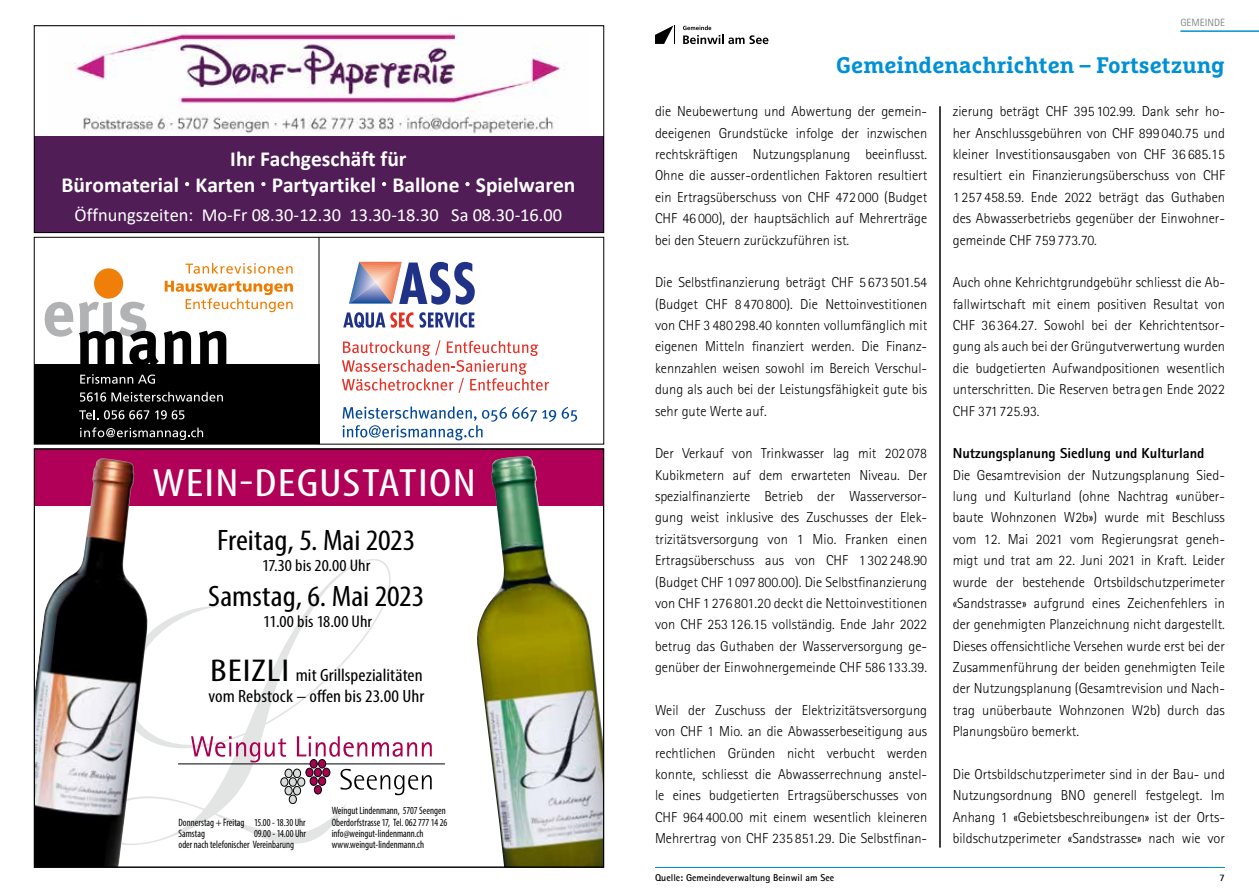
<style>
.page{position:relative;width:1259px;height:893px;background:#fff}
.page>*{position:absolute;margin:0;border:0;box-sizing:border-box;transform-origin:0 0}
.t1{font:condensed 39.6px "Myriad Pro";letter-spacing:.025em;color:#fff;scale:1.25 1}
.t2{font:condensed 29.7px "Myriad Pro";color:#000;scale:1.1 1}
.t3{font:700 22.5px "Marselis Slab Pro";color:#0090d6}
.t4{font:700 21.45px/26.1px "Calibri";color:#fff;text-align:center}
.t5{font:18.45px "Calibri";color:#fff}
.t6{font:condensed 17.85px/20.9px "Myriad Pro";letter-spacing:.005em;color:#000;scale:1.1 1}
.t7{font:condensed 16.8px "Myriad Pro";color:#000;scale:1.1 1}
.t8{font:300 14.4px/21.3px "Rotis Sans Serif Std";color:#000;text-align:justify}
.t9{font:800 14.4px "Rotis Sans Serif Std";color:#000}
.t10{font:condensed 10.65px "Myriad Pro";color:#000;scale:.93 1}
.t11{font:10.5px "Rotis Sans Serif Std";color:#868786}
.t12{font:700 9.9px "Rotis Sans Serif Std";color:#000}
.s1{font-size:31.65px}
</style>
<div class="page">
<hr style="left:1180px;top:30px;width:79px;height:2px;background:#0090d6">
<hr style="left:655px;top:867px;width:570px;height:1px;background:#0090d6">
<svg style="left:683px;top:26px;width:85px;height:18px"></svg>
<svg style="left:655px;top:26px;width:20px;height:18px"></svg>
<svg style="left:149px;top:559px;width:244px;height:285px"></svg>
<div style="left:34px;top:449px;width:570px;height:56px;background:#b10057"></div>
<img style="left:36px;top:458px;width:113px;height:407px">
<hr style="left:178px;top:763px;width:267px;height:1px;background:#000">
<svg style="left:340px;top:769px;width:92px;height:26px"></svg>
<svg style="left:191px;top:736px;width:95px;height:26px"></svg>
<svg style="left:297px;top:736px;width:135px;height:21px"></svg>
<div style="left:281px;top:778px;width:7px;height:8px;background:#d9dada;border-radius:50%"></div>
<div style="left:280px;top:777px;width:8px;height:10px;border:1px solid #000;border-radius:50%"></div>
<div style="left:298px;top:778px;width:7px;height:8px;background:#d9dada;border-radius:50%"></div>
<div style="left:297px;top:777px;width:8px;height:10px;border:1px solid #000;border-radius:50%"></div>
<div style="left:289px;top:778px;width:7px;height:8px;background:#d9dada;border-radius:50%"></div>
<div style="left:289px;top:777px;width:8px;height:10px;border:1px solid #000;border-radius:50%"></div>
<div style="left:285px;top:769px;width:7px;height:9px;background:#d9dada;border-radius:50%"></div>
<div style="left:285px;top:769px;width:7px;height:9px;border:1px solid #000;border-radius:50%"></div>
<div style="left:293px;top:769px;width:8px;height:9px;background:#d9dada;border-radius:50%"></div>
<div style="left:293px;top:769px;width:8px;height:9px;border:1px solid #000;border-radius:50%"></div>
<div style="left:285px;top:786px;width:7px;height:9px;background:#d9dada;border-radius:50%"></div>
<div style="left:285px;top:786px;width:7px;height:9px;border:1px solid #000;border-radius:50%"></div>
<div style="left:293px;top:786px;width:8px;height:9px;background:#d9dada;border-radius:50%"></div>
<div style="left:293px;top:786px;width:8px;height:9px;border:1px solid #000;border-radius:50%"></div>
<div style="left:289px;top:795px;width:7px;height:9px;background:#d9dada;border-radius:50%"></div>
<div style="left:289px;top:795px;width:8px;height:9px;border:1px solid #000;border-radius:50%"></div>
<div style="left:306px;top:768px;width:7px;height:9px;background:#a90051;border-radius:50%"></div>
<div style="left:305px;top:768px;width:8px;height:9px;border:1px solid #000;border-radius:50%"></div>
<div style="left:323px;top:768px;width:7px;height:9px;background:#a90051;border-radius:50%"></div>
<div style="left:322px;top:768px;width:8px;height:9px;border:1px solid #000;border-radius:50%"></div>
<div style="left:314px;top:768px;width:7px;height:9px;background:#a90051;border-radius:50%"></div>
<div style="left:314px;top:768px;width:8px;height:9px;border:1px solid #000;border-radius:50%"></div>
<div style="left:310px;top:759px;width:7px;height:9px;background:#a90051;border-radius:50%"></div>
<div style="left:310px;top:759px;width:8px;height:9px;border:1px solid #000;border-radius:50%"></div>
<div style="left:318px;top:759px;width:8px;height:9px;background:#a90051;border-radius:50%"></div>
<div style="left:318px;top:759px;width:8px;height:9px;border:1px solid #000;border-radius:50%"></div>
<div style="left:310px;top:777px;width:7px;height:8px;background:#a90051;border-radius:50%"></div>
<div style="left:310px;top:776px;width:8px;height:10px;border:1px solid #000;border-radius:50%"></div>
<div style="left:318px;top:777px;width:8px;height:8px;background:#a90051;border-radius:50%"></div>
<div style="left:318px;top:776px;width:8px;height:10px;border:1px solid #000;border-radius:50%"></div>
<div style="left:314px;top:785px;width:7px;height:9px;background:#a90051;border-radius:50%"></div>
<div style="left:314px;top:785px;width:8px;height:9px;border:1px solid #000;border-radius:50%"></div>
<img style="left:475px;top:456px;width:127px;height:409px">
<hr style="left:939px;top:106px;width:1px;height:741px;background:#000">
<div style="left:34px;top:136px;width:570px;height:97px;background:#501d56"></div>
<img style="left:65px;top:28px;width:500px;height:105px">
<div style="left:34px;top:26px;width:570px;height:207px;border:1px solid #000"></div>
<div style="left:34px;top:364px;width:285px;height:80px;background:#000"></div>
<svg style="left:45px;top:302px;width:28px;height:35px"></svg>
<div style="left:94px;top:268px;width:29px;height:31px;background:#f07f0a;border-radius:50%"></div>
<svg style="left:419px;top:312px;width:55px;height:16px"></svg>
<svg style="left:349px;top:262px;width:126px;height:43px"></svg>
<svg style="left:343px;top:312px;width:70px;height:16px"></svg>
<hr style="left:319px;top:237px;width:1px;height:207px;background:#000">
<svg style="left:185px;top:263px;width:108px;height:11px"></svg>
<svg style="left:79px;top:281px;width:214px;height:83px"></svg>
<svg style="left:80px;top:374px;width:75px;height:10px"></svg>
<svg style="left:80px;top:392px;width:143px;height:10px"></svg>
<svg style="left:79px;top:410px;width:70px;height:9px"></svg>
<svg style="left:155px;top:410px;width:29px;height:9px"></svg>
<svg style="left:80px;top:427px;width:123px;height:13px"></svg>
<svg style="left:342px;top:340px;width:207px;height:53px"></svg>
<svg style="left:342px;top:406px;width:235px;height:34px"></svg>
<div style="left:34px;top:237px;width:570px;height:207px;border:1px solid #000"></div>
<h3 class="t4" style="left:61px;top:145px;width:515px">Ihr Fachgeschäft für<br>Büromaterial Karten Partyartikel Ballone Spielwaren</h3>
<p class="t5" style="left:75px;top:202px;width:489px">Öffnungszeiten: Mo-Fr 08.30-12.30 13.30-18.30 Sa 08.30-16.00</p>
<h1 class="t1" style="left:152px;top:459px;width:260px">WEIN-DEGUSTATION</h1>
<h2 class="t2" style="left:217px;top:522px;width:182px">Freitag, 5. Mai 2023</h2>
<p class="t7" style="left:262px;top:555px;width:100px">17.30 bis 20.00 Uhr</p>
<h2 class="t2" style="left:208px;top:578px;width:198px">Samstag, 6. Mai 2023</h2>
<p class="t7" style="left:263px;top:611px;width:100px">11.00 bis 18.00 Uhr</p>
<p class="t6" style="left:208px;top:664px;width:198px"><span class="s1">BEIZLI</span> mit Grillspezialitäten vom Rebstock – offen bis 23.00 Uhr</p>
<p class="t10" style="left:332px;top:804px;width:124px">Weingut Lindenmann, 5707 Seengen</p>
<p class="t10" style="left:178px;top:816px;width:138px">Donnerstag + Freitag 15.00 - 18.30 Uhr</p>
<p class="t10" style="left:332px;top:816px;width:126px">Oberdorfstrasse 17, Tel. 062 777 14 26</p>
<p class="t10" style="left:178px;top:827px;width:30px">Samstag</p>
<p class="t10" style="left:254px;top:827px;width:57px">09.00 - 14.00 Uhr</p>
<p class="t10" style="left:332px;top:827px;width:100px">info@weingut-lindenmann.ch</p>
<p class="t10" style="left:178px;top:838px;width:126px">oder nach telefonischer Vereinbarung</p>
<p class="t10" style="left:332px;top:838px;width:101px">www.weingut-lindenmann.ch</p>
<p class="t11" style="left:1180px;top:16px;width:46px">GEMEINDE</p>
<h3 class="t3" style="left:836px;top:51px;width:390px">Gemeindenachrichten – Fortsetzung</h3>
<p class="t8" style="left:655px;top:101px;width:274px">die Neubewertung und Abwertung der gemein&shy;deeigenen Grundstücke infolge der inzwischen rechtskräftigen Nutzungsplanung beeinflusst.<br>Ohne die ausser-ordentlichen Faktoren resultiert ein Ertragsüberschuss von CHF 472 000 (Budget CHF 46 000), der hauptsächlich auf Mehrerträge bei den Steuern zurückzuführen ist.</p>
<p class="t8" style="left:655px;top:272px;width:274px">Die Selbstfinanzierung beträgt CHF 5 673 501.54 (Budget CHF 8 470 800). Die Nettoinvestitionen von CHF 3 480 298.40 konnten vollumfänglich mit eigenen Mitteln finanziert werden. Die Finanz&shy;kennzahlen weisen sowohl im Bereich Verschul&shy;dung als auch bei der Leistungsfähigkeit gute bis sehr gute Werte auf.</p>
<p class="t8" style="left:655px;top:443px;width:274px">Der Verkauf von Trinkwasser lag mit 202 078<br>Kubikmetern auf dem erwarteten Niveau. Der spezialfinanzierte Betrieb der Wasserversor&shy;gung weist inklusive des Zuschusses der Elek&shy;trizitätsversorgung von 1 Mio. Franken einen Ertragsüberschuss aus von CHF 1 302 248.90 (Budget CHF 1 097 800.00). Die Selbstfinanzierung von CHF 1 276 801.20 deckt die Nettoinvestitionen von CHF 253 126.15 vollständig. Ende Jahr 2022 betrug das Guthaben der Wasserversorgung ge&shy;genüber der Einwohnergemeinde CHF 586 133.39.</p>
<p class="t8" style="left:655px;top:700px;width:274px">Weil der Zuschuss der Elektrizitätsversorgung von CHF 1 Mio. an die Abwasserbeseitigung aus rechtlichen Gründen nicht verbucht werden konnte, schliesst die Abwasserrechnung anstel&shy;le eines budgetierten Ertragsüberschusses von CHF 964 400.00 mit einem wesentlich kleineren Mehrertrag von CHF 235 851.29. Die Selbstfinan-</p>
<p class="t8" style="left:952px;top:101px;width:274px">zierung beträgt CHF 395 102.99. Dank sehr ho&shy;her Anschlussgebühren von CHF 899 040.75 und kleiner Investitionsausgaben von CHF 36 685.15 resultiert ein Finanzierungsüberschuss von CHF 1 257 458.59. Ende 2022 beträgt das Guthaben des Abwasserbetriebs gegenüber der Einwohner&shy;gemeinde CHF 759 773.70.</p>
<p class="t8" style="left:952px;top:272px;width:274px">Auch ohne Kehrichtgrundgebühr schliesst die Ab&shy;fallwirtschaft mit einem positiven Resultat von CHF 36 364.27. Sowohl bei der Kehrichtentsor&shy;gung als auch bei der Grüngutverwertung wurden die budgetierten Aufwandpositionen wesentlich unterschritten. Die Reserven betra gen Ende 2022<br>CHF 371 725.93.</p>
<p class="t9" style="left:952px;top:444px;width:253px">Nutzungsplanung Siedlung und Kulturland</p>
<p class="t8" style="left:952px;top:464px;width:274px">Die Gesamtrevision der Nutzungsplanung Sied&shy;lung und Kulturland (ohne Nachtrag «unüber&shy;baute Wohnzonen W2b») wurde mit Beschluss vom 12. Mai 2021 vom Regierungsrat geneh&shy;migt und trat am 22. Juni 2021 in Kraft. Leider wurde der bestehende Ortsbildschutzperimeter «Sandstrasse» aufgrund eines Zeichenfehlers in der genehmigten Planzeichnung nicht dargestellt.<br>Dieses offensichtliche Versehen wurde erst bei der Zusammenführung der beiden genehmigten Teile der Nutzungsplanung (Gesamtrevision und Nach&shy;trag unüberbaute Wohnzonen W2b) durch das Planungsbüro bemerkt.</p>
<p class="t8" style="left:952px;top:764px;width:274px">Die Ortsbildschutzperimeter sind in der Bau- und Nutzungsordnung BNO generell festgelegt. Im Anhang 1 «Gebietsbeschreibungen» ist der Orts&shy;bildschutzperimeter «Sandstrasse» nach wie vor</p>
<p class="t12" style="left:655px;top:871px;width:181px">Quelle: Gemeindeverwaltung Beinwil am See</p>
<p class="t12" style="left:1219px;top:871px;width:7px">7</p>
</div>
